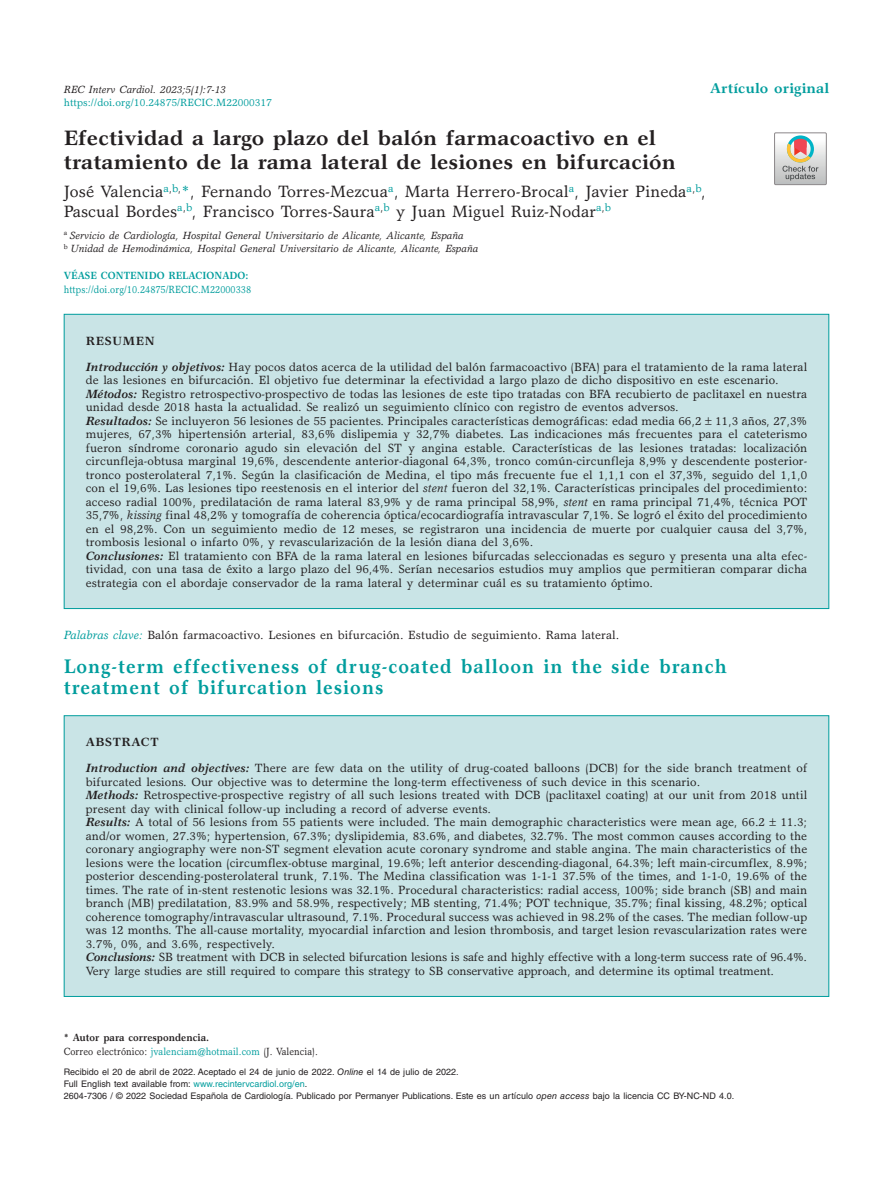
<style>
.page{position:relative;width:893px;height:1191px;background:#fff}
.page>*{position:absolute;margin:0;border:0;box-sizing:border-box;transform-origin:0 0}
.t1{font:700 21px/24px "Garth Graphic Std";letter-spacing:.005em;color:#231f20}
.t2{font:700 19.8px/21px "Garth Graphic Std";letter-spacing:.055em;color:#009d9d;scale:.91 1}
.t3{font:16.5px/19.5px "Garth Graphic Std";letter-spacing:.005em;color:#231f20}
.t4{font:700 14.25px "Garth Graphic Std";letter-spacing:.005em;color:#009d9d}
.t5{font:12px/13.5px "Garth Graphic Std";letter-spacing:.005em;color:#231f20}
.t6{font:italic 10.5px/13.5px "Garth Graphic Std";letter-spacing:.005em;color:#231f20}
.t7{font:10.5px/13.5px "Garth Graphic Std";letter-spacing:.005em;color:#231f20;scale:.9 1}
.t8{font:10.5px "Garth Graphic Std";letter-spacing:.005em;color:#009d9d;scale:.9 1}
.t9{font:10.5px "Garth Graphic Std";letter-spacing:.005em;color:#009d9d}
.t10{font:700 10.5px "Garth Graphic Std";letter-spacing:.005em;color:#009d9d;scale:.9 1}
.t11{font:9px/12px "Helvetica LT Std";letter-spacing:.005em;color:#231f20}
.s1{color:#009d9d}
.s2{font-weight:700}
.s3{font-weight:700;font-style:italic}
.s4{font-style:italic}
.s5{font-style:italic;color:#009d9d}
</style>
<div class="page">
<div style="left:64px;top:314px;width:765px;height:294px;background:#c9e4e6"></div>
<svg style="left:774px;top:133px;width:52px;height:52px"></svg>
<div style="left:64px;top:715px;width:765px;height:281px;background:#c9e4e6"></div>
<p class="t6" style="left:64px;top:82px;width:163px">REC Interv Cardiol. 2023;5(1):7-13</p>
<p class="t9" style="left:64px;top:96px;width:210px">https://doi.org/10.24875/RECIC.M22000317</p>
<p class="t4" style="left:710px;top:79px;width:120px">Artículo original</p>
<h1 class="t1" style="left:64px;top:126px;width:613px">Efectividad a largo plazo del balón farmacoactivo en el tratamiento de la rama lateral de lesiones en bifurcación</h1>
<h3 class="t3" style="left:64px;top:181px;width:643px">José Valencia<sup>a</sup><sup>,</sup><sup>b</sup><sup>,</sup><span class="s1">*</span>, Fernando Torres-Mezcua<sup>a</sup>, Marta Herrero-Brocal<sup>a</sup>, Javier Pineda<sup>a</sup><sup>,</sup><sup>b</sup>,<br>Pascual Bordes<sup>a</sup><sup>,</sup><sup>b</sup>, Francisco Torres-Saura<sup>a</sup><sup>,</sup><sup>b</sup> y Juan Miguel Ruiz-Nodar<sup>a</sup><sup>,</sup><sup>b</sup></h3>
<p class="t6" style="left:64px;top:228px;width:416px"><sup>a</sup> Servicio de Cardiología, Hospital General Universitario de Alicante, Alicante, España<br><sup>b</sup> Unidad de Hemodinámica, Hospital General Universitario de Alicante, Alicante, España</p>
<p class="t10" style="left:64px;top:269px;width:207px">VÉASE CONTENIDO RELACIONADO:</p>
<p class="t8" style="left:64px;top:283px;width:210px">https://doi.org/10.24875/RECIC.M22000338</p>
<p class="t5" style="left:86px;top:327px;width:723px;line-height:26.2px"><span class="s2">RESUMEN<br></span><span class="s3">Introducción y objetivos:</span> Hay pocos datos acerca de la utilidad del balón farmacoactivo (BFA) para el tratamiento de la rama lateral</p>
<p class="t5" style="left:86px;top:373px;width:723px">de las lesiones en bifurcación. El objetivo fue determinar la efectividad a largo plazo de dicho dispositivo en este escenario.<br><span class="s3">Métodos:</span> Registro retrospectivo-prospectivo de todas las lesiones de este tipo tratadas con BFA recubierto de paclitaxel en nuestra unidad desde 2018 hasta la actualidad. Se realizó un seguimiento clínico con registro de eventos adversos.<br><span class="s3">Resultados:</span> Se incluyeron 56 lesiones de 55 pacientes. Principales características demográficas: edad media 66,2 11,3 años, 27,3% mujeres, 67,3% hipertensión arterial, 83,6% dislipemia y 32,7% diabetes. Las indicaciones más frecuentes para el cateterismo fueron síndrome coronario agudo sin elevación del ST y angina estable. Características de las lesiones tratadas: localización circunfleja-obtusa marginal 19,6%, descendente anterior-diagonal 64,3%, tronco común-circunfleja 8,9% y descendente posterior&shy;tronco posterolateral 7,1%. Según la clasificación de Medina, el tipo más frecuente fue el 1,1,1 con el 37,3%, seguido del 1,1,0 con el 19,6%. Las lesiones tipo reestenosis en el interior del <span class="s4">stent</span> fueron del 32,1%. Características principales del procedimiento: acceso radial 100%, predilatación de rama lateral 83,9% y de rama principal 58,9%, <span class="s4">stent</span> en rama principal 71,4%, técnica POT 35,7%, <span class="s4">kissing</span> final 48,2% y tomografía de coherencia óptica/ecocardiografía intravascular 7,1%. Se logró el éxito del procedimiento en el 98,2%. Con un seguimiento medio de 12 meses, se registraron una incidencia de muerte por cualquier causa del 3,7%, trombosis lesional o infarto 0%, y revascularización de la lesión diana del 3,6%.<br><span class="s3">Conclusiones:</span> El tratamiento con BFA de la rama lateral en lesiones bifurcadas seleccionadas es seguro y presenta una alta efec&shy;tividad, con una tasa de éxito a largo plazo del 96,4%. Serían necesarios estudios muy amplios que permitieran comparar dicha estrategia con el abordaje conservador de la rama lateral y determinar cuál es su tratamiento óptimo.</p>
<p class="t5" style="left:64px;top:628px;width:557px"><span class="s5">Palabras clave:</span> Balón farmacoactivo. Lesiones en bifurcación. Estudio de seguimiento. Rama lateral.</p>
<h2 class="t2" style="left:64px;top:655px;width:730px">Long-term effectiveness of drug-coated balloon in the side branch treatment of bifurcation lesions</h2>
<p class="t5" style="left:86px;top:728px;width:723px;line-height:26.2px"><span class="s2">ABSTRACT<br></span><span class="s3">Introduction and objectives:</span> There are few data on the utility of drug-coated balloons (DCB) for the side branch treatment of</p>
<p class="t5" style="left:86px;top:774px;width:723px">bifurcated lesions. Our objective was to determine the long-term effectiveness of such device in this scenario.<br><span class="s3">Methods:</span> Retrospective-prospective registry of all such lesions treated with DCB (paclitaxel coating) at our unit from 2018 until present day with clinical follow-up including a record of adverse events.<br><span class="s3">Results:</span> A total of 56 lesions from 55 patients were included. The main demographic characteristics were mean age, 66.2</p>
<p class="t5" style="left:86px;top:815px;width:723px;text-indent:695px">11.3; and/or women, 27.3%; hypertension, 67.3%; dyslipidemia, 83.6%, and diabetes, 32.7%. The most common causes according to the coronary angiography were non-ST segment elevation acute coronary syndrome and stable angina. The main characteristics of the lesions were the location (circumflex-obtuse marginal, 19.6%; left anterior descending-diagonal, 64.3%; left main-circumflex, 8.9%; posterior descending-posterolateral trunk, 7.1%. The Medina classification was 1-1-1 37.5% of the times, and 1-1-0, 19.6% of the times. The rate of in-stent restenotic lesions was 32.1%. Procedural characteristics: radial access, 100%; side branch (SB) and main branch (MB) predilatation, 83.9% and 58.9%, respectively; MB stenting, 71.4%; POT technique, 35.7%; final kissing, 48.2%; optical coherence tomography/intravascular ultrasound, 7.1%. Procedural success was achieved in 98.2% of the cases. The median follow-up was 12 months. The all-cause mortality, myocardial infarction and lesion thrombosis, and target lesion revascularization rates were 3.7%, 0%, and 3.6%, respectively.<br><span class="s3">Conclusions:</span> SB treatment with DCB in selected bifurcation lesions is safe and highly effective with a long-term success rate of 96.4%.<br>Very large studies are still required to compare this strategy to SB conservative approach, and determine its optimal treatment.</p>
<p class="t7" style="left:64px;top:1030px;width:284px"><span class="s2">* Autor para correspondencia.<br></span>Correo electrónico: <span class="s1">jvalenciam@hotmail.com</span> (J. Valencia).</p>
<p class="t11" style="left:64px;top:1066px;width:672px">Recibido el 20 de abril de 2022. Aceptado el 24 de junio de 2022. <span class="s4">Online</span> el 14 de julio de 2022.<br>Full English text available from: <span class="s1">www.recintervcardiol.org/en</span>.<br>2604-7306 / © 2022 Sociedad Española de Cardiología. Publicado por Permanyer Publications. Este es un artículo <span class="s4">open access</span> bajo la licencia CC BY-NC-ND 4.0.</p>
</div>
